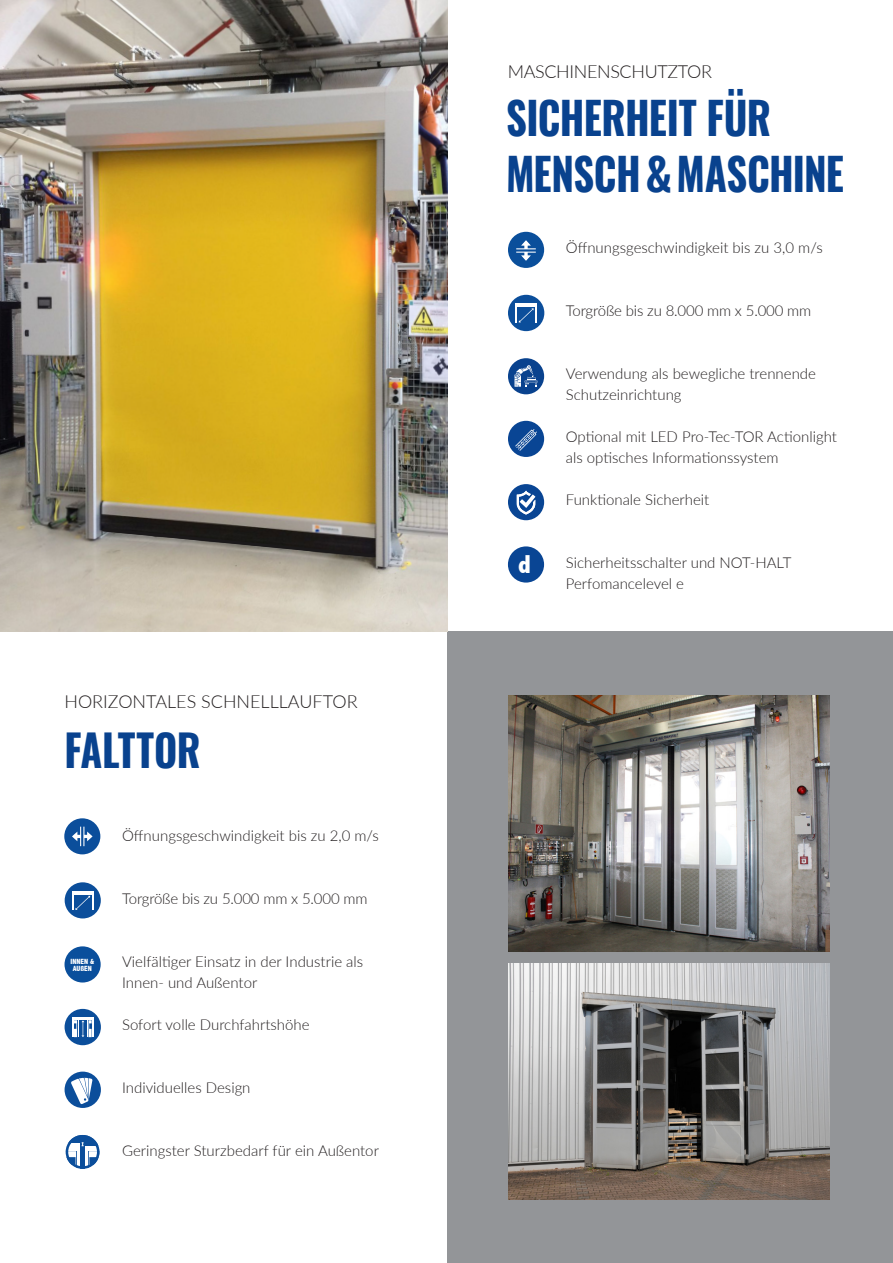
<style>
.page{position:relative;width:893px;height:1263px;background:#fff}
.page>*{position:absolute;margin:0;border:0;box-sizing:border-box;transform-origin:0 0}
.t1{font:700 44.55px/55.5px "Oswald";letter-spacing:-.015em;color:#09428e;scale:.91 1}
.t2{font:700 43.65px "Oswald";letter-spacing:-.015em;color:#09428e;scale:.91 1}
.t3{font:800 condensed 25.95px "Abadi";color:#fff}
.t4{font:300 18px "Lato";letter-spacing:-.015em;color:#231f20}
.t5{font:300 15px/21px "Lato";color:#231f20}
.t6{font:800 condensed 7.5px/7.8px "Abadi";color:#fff;text-align:center}
</style>
<div class="page">
<div style="left:447px;top:631px;width:446px;height:632px;background:#939598"></div>
<img style="left:508px;top:695px;width:322px;height:256px">
<img style="left:0;top:0;width:447px;height:631px">
<img style="left:102px;top:528px;width:272px;height:1px">
<img style="left:102px;top:529px;width:272px;height:28px">
<img style="left:508px;top:963px;width:322px;height:236px">
<div style="left:508px;top:484px;width:36px;height:36px;background:#094594;border-radius:50%"></div>
<svg style="left:517px;top:491px;width:18px;height:23px"></svg>
<div style="left:508px;top:546px;width:36px;height:37px;background:#094594;border-radius:50%"></div>
<div style="left:508px;top:232px;width:36px;height:36px;background:#0a4f9b;border-radius:50%"></div>
<svg style="left:516px;top:240px;width:20px;height:21px"></svg>
<div style="left:508px;top:421px;width:36px;height:36px;background:#094594;border-radius:50%"></div>
<svg style="left:515px;top:429px;width:22px;height:22px"></svg>
<div style="left:508px;top:358px;width:36px;height:36px;background:#09428e;border-radius:50%"></div>
<svg style="left:514px;top:365px;width:24px;height:22px"></svg>
<div style="left:65px;top:1009px;width:36px;height:36px;background:#0b4e9b;border-radius:50%"></div>
<hr style="left:72px;top:1018px;width:22px;height:2px;background:#fff">
<svg style="left:72px;top:1020px;width:22px;height:17px"></svg>
<div style="left:65px;top:1071px;width:36px;height:37px;background:#0b4e9b;border-radius:50%"></div>
<svg style="left:71px;top:1078px;width:22px;height:26px"></svg>
<svg style="left:65px;top:1135px;width:35px;height:34px"></svg>
<div style="left:64px;top:818px;width:36px;height:36px;background:#0b4e9b;border-radius:50%"></div>
<svg style="left:72px;top:826px;width:21px;height:20px"></svg>
<div style="left:508px;top:295px;width:36px;height:36px;background:#0b4e9b;border-radius:50%"></div>
<hr style="left:515px;top:304px;width:22px;height:2px;background:#fff">
<svg style="left:515px;top:306px;width:22px;height:17px"></svg>
<div style="left:65px;top:946px;width:36px;height:36px;background:#0a4f9c;border-radius:50%"></div>
<div style="left:65px;top:882px;width:36px;height:36px;background:#0b4e9b;border-radius:50%"></div>
<hr style="left:72px;top:891px;width:22px;height:2px;background:#fff">
<svg style="left:72px;top:893px;width:22px;height:17px"></svg>
<p class="t4" style="left:64px;top:689px;width:295px">HORIZONTALES SCHNELLLAUFTOR</p>
<h2 class="t2" style="left:64px;top:711px;width:151px">FALTTOR</h2>
<p class="t5" style="left:122px;top:825px;width:258px">Öffnungsgeschwindigkeit bis zu 2,0 m/s</p>
<p class="t6" style="left:71px;top:957px;width:25px">INNEN &amp;<br>AUßEN</p>
<p class="t5" style="left:122px;top:888px;width:247px">Torgröße bis zu 5.000 mm x 5.000 mm</p>
<p class="t5" style="left:122px;top:951px;width:243px">Vielfältiger Einsatz in der Industrie als<br>Innen- und Außentor</p>
<p class="t5" style="left:122px;top:1014px;width:189px">Sofort volle Durchfahrtshöhe</p>
<p class="t5" style="left:122px;top:1077px;width:130px">Individuelles Design</p>
<p class="t5" style="left:122px;top:1140px;width:258px">Geringster Sturzbedarf für ein Außentor</p>
<p class="t4" style="left:508px;top:59px;width:206px">MASCHINENSCHUTZTOR</p>
<h1 class="t1" style="left:506px;top:86px;width:373px">SICHERHEIT FÜR<br>MENSCH &amp; MASCHINE</h1>
<p class="t5" style="left:566px;top:237px;width:258px">Öffnungsgeschwindigkeit bis zu 3,0 m/s</p>
<p class="t5" style="left:566px;top:300px;width:247px">Torgröße bis zu 8.000 mm x 5.000 mm</p>
<h3 class="t3" style="left:518px;top:549px;width:14px">d</h3>
<p class="t5" style="left:566px;top:363px;width:252px">Verwendung als bewegliche trennende<br>Schutzeinrichtung</p>
<p class="t5" style="left:566px;top:426px;width:273px">Optional mit LED Pro-Tec-TOR Actionlight als optisches Informationssystem</p>
<p class="t5" style="left:566px;top:489px;width:145px">Funktionale Sicherheit</p>
<p class="t5" style="left:566px;top:552px;width:227px">Sicherheitsschalter und NOT-HALT<br>Perfomancelevel e</p>
</div>
